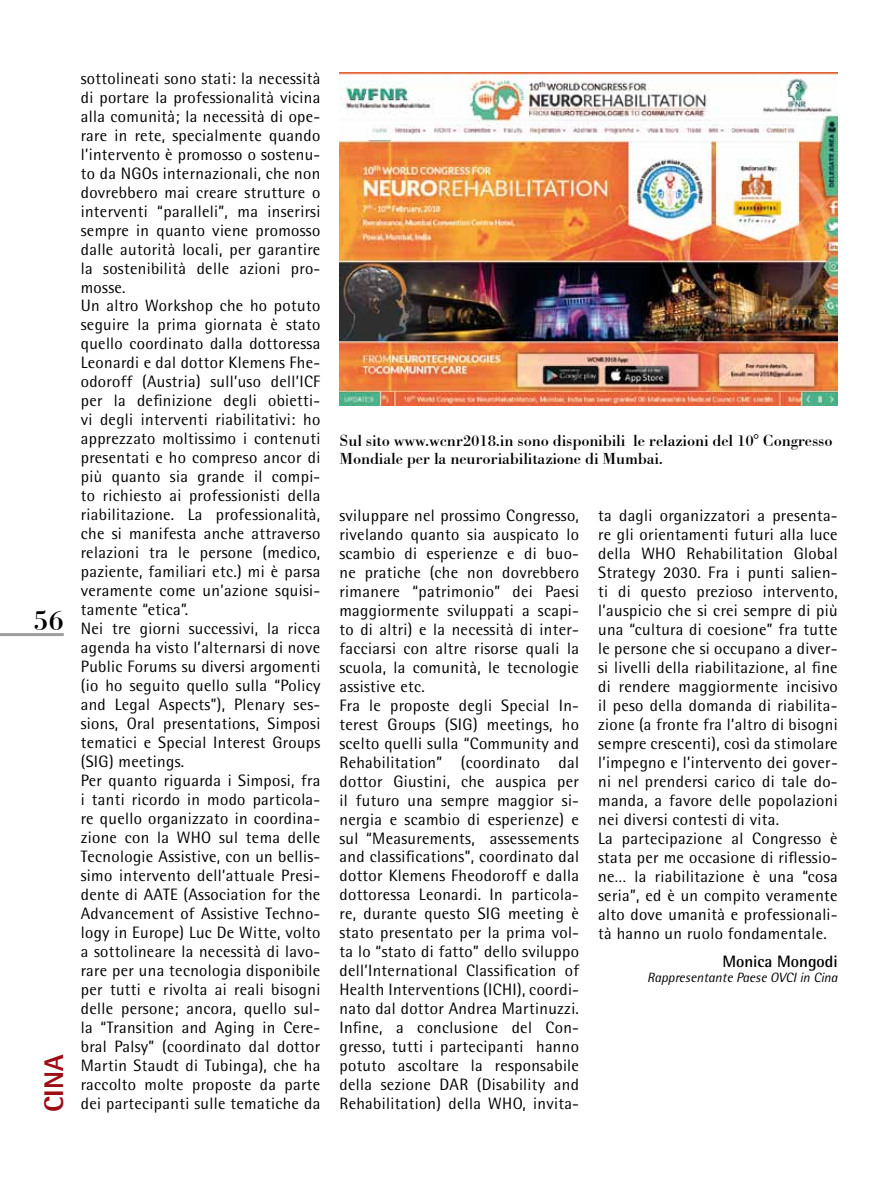
<style>
.page{position:relative;width:893px;height:1191px;background:#fff}
.page>*{position:absolute;margin:0;border:0;box-sizing:border-box;transform-origin:0 0}
.t1{font:30px "Bodoni BT";color:#000}
.t2{font:800 27px "Rotis Semi Sans Std";color:#9d0d16}
.t3{font:16.5px/19px "Rotis Semi Sans Std";letter-spacing:.02em;color:#000}
.t4{font:16.5px/18px "Bodoni BT";letter-spacing:-.01em;color:#000}
.t5{font:700 16.5px "Rotis Semi Sans Std";color:#000}
.t6{font:italic 13.5px "Rotis Semi Sans Std";color:#000}
</style>
<div class="page">
<hr style="left:0;top:633px;width:64px;height:3px;background:#9c9e9f">
<img style="left:339px;top:72px;width:499px;height:334px">
<h1 class="t1" style="left:33px;top:601px;width:32px">56</h1>
<h2 class="t2" style="left:37px;top:1112px;width:59px;rotate:-90deg">CINA</h2>
<p class="t3" style="left:81px;top:68px;width:241px">sottolineati sono stati: la necessità di portare la professionalità vicina alla comunità; la necessità di ope&shy;rare in rete, specialmente quando l’intervento è promosso o sostenu&shy;to da NGOs internazionali, che non dovrebbero mai creare strutture o interventi “paralleli”, ma inserirsi sempre in quanto viene promosso dalle autorità locali, per garantire la sostenibilità delle azioni pro&shy;mosse.<br>Un altro Workshop che ho potuto seguire la prima giornata è stato quello coordinato dalla dottoressa Leonardi e dal dottor Klemens Fhe&shy;odoroff (Austria) sull’uso dell’ICF per la definizione degli obietti&shy;vi degli interventi riabilitativi: ho apprezzato moltissimo i contenuti presentati e ho compreso ancor di più quanto sia grande il compi&shy;to richiesto ai professionisti della riabilitazione. La professionalità, che si manifesta anche attraverso relazioni tra le persone (medico, paziente, familiari etc.) mi è parsa veramente come un’azione squisi&shy;tamente “etica”.<br>Nei tre giorni successivi, la ricca agenda ha visto l’alternarsi di nove Public Forums su diversi argomenti (io ho seguito quello sulla “Policy and Legal Aspects”), Plenary ses&shy;sions, Oral presentations, Simposi tematici e Special Interest Groups (SIG) meetings.<br>Per quanto riguarda i Simposi, fra i tanti ricordo in modo particola&shy;re quello organizzato in coordina&shy;zione con la WHO sul tema delle Tecnologie Assistive, con un bellis&shy;simo intervento dell’attuale Presi&shy;dente di AATE (Association for the Advancement of Assistive Techno&shy;logy in Europe) Luc De Witte, volto a sottolineare la necessità di lavo&shy;rare per una tecnologia disponibile per tutti e rivolta ai reali bisogni delle persone; ancora, quello sul&shy;la “Transition and Aging in Cere&shy;bral Palsy” (coordinato dal dottor Martin Staudt di Tubinga), che ha raccolto molte proposte da parte dei partecipanti sulle tematiche da</p>
<p class="t4" style="left:339px;top:431px;width:495px">Sul sito www.wcnr2018.in sono disponibili le relazioni del 10° Congresso<br>Mondiale per la neuroriabilitazione di Mumbai.</p>
<p class="t3" style="left:339px;top:505px;width:241px">sviluppare nel prossimo Congresso, rivelando quanto sia auspicato lo scambio di esperienze e di buo&shy;ne pratiche (che non dovrebbero rimanere “patrimonio” dei Paesi maggiormente sviluppati a scapi&shy;to di altri) e la necessità di inter&shy;facciarsi con altre risorse quali la scuola, la comunità, le tecnologie assistive etc.<br>Fra le proposte degli Special In&shy;terest Groups (SIG) meetings, ho scelto quelli sulla “Community and Rehabilitation” (coordinato dal dottor Giustini, che auspica per il futuro una sempre maggior si&shy;nergia e scambio di esperienze) e sul “Measurements, assessements and classifications”, coordinato dal dottor Klemens Fheodoroff e dalla dottoressa Leonardi. In particola&shy;re, durante questo SIG meeting è stato presentato per la prima vol&shy;ta lo “stato di fatto” dello sviluppo dell’International Classification of Health Interventions (ICHI), coordi&shy;nato dal dottor Andrea Martinuzzi.<br>Infine, a conclusione del Con&shy;gresso, tutti i partecipanti hanno potuto ascoltare la responsabile della sezione DAR (Disability and Rehabilitation) della WHO, invita-</p>
<p class="t3" style="left:598px;top:506px;width:241px">ta dagli organizzatori a presenta&shy;re gli orientamenti futuri alla luce della WHO Rehabilitation Global Strategy 2030. Fra i punti salien&shy;ti di questo prezioso intervento, l’auspicio che si crei sempre di più una “cultura di coesione” fra tutte le persone che si occupano a diver&shy;si livelli della riabilitazione, al fine di rendere maggiormente incisivo il peso della domanda di riabilita&shy;zione (a fronte fra l’altro di bisogni sempre crescenti), così da stimolare l’impegno e l’intervento dei gover&shy;ni nel prendersi carico di tale do&shy;manda, a favore delle popolazioni nei diversi contesti di vita.<br>La partecipazione al Congresso è stata per me occasione di riflessio&shy;ne… la riabilitazione è una “cosa seria”, ed è un compito veramente alto dove umanità e professionali&shy;tà hanno un ruolo fondamentale.</p>
<p class="t5" style="left:722px;top:950px;width:117px">Monica Mongodi</p>
<p class="t6" style="left:647px;top:968px;width:192px">Rappresentante Paese OVCI in Cina</p>
</div>
